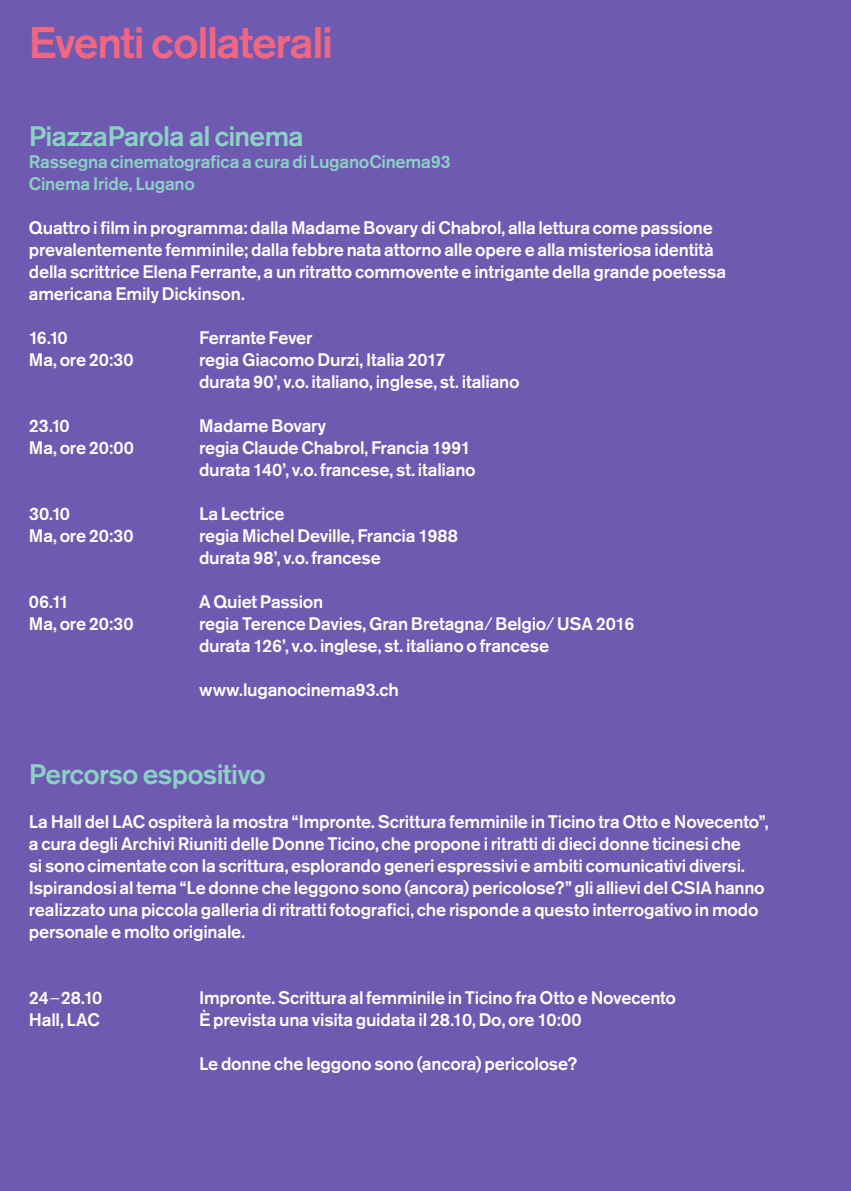
<style>
.page{position:relative;width:851px;height:1191px;background:#fff}
.page>*{position:absolute;margin:0;border:0;box-sizing:border-box;transform-origin:0 0}
.t1{font:500 44px "Akzidenz Grotesk Pro";letter-spacing:-.03em;color:#f16681}
.t2{font:500 28px "Akzidenz Grotesk Pro";letter-spacing:-.025em;color:#8cd0c6}
.t3{font:500 18px/22px "Akzidenz Grotesk Pro";letter-spacing:-.015em;color:#fff}
.t4{font:500 18px/22px "Akzidenz Grotesk Pro";letter-spacing:-.015em;color:#8cd0c6}
.s1{font-weight:300}
</style>
<div class="page">
<div style="left:0;top:0;width:850px;height:1191px;background:#6e5bb1"></div>
<h1 class="t1" style="left:29px;top:14px;width:305px">Eventi collaterali</h1>
<h2 class="t2" style="left:29px;top:118px;width:276px">PiazzaParola al cinema</h2>
<p class="t4" style="left:29px;top:150px;width:423px">Rassegna cinematografica a cura di LuganoCinema93<br>Cinema Iride, Lugano</p>
<p class="t3" style="left:29px;top:216px;width:698px">Quattro i film in programma: dalla Madame Bovary di Chabrol, alla lettura come passione prevalentemente femminile; dalla febbre nata attorno alle opere e alla misteriosa identità della scrittrice Elena Ferrante, a un ritratto commovente e intrigante della grande poetessa americana Emily Dickinson.</p>
<p class="t3" style="left:29px;top:326px;width:40px">16.10</p>
<p class="t3" style="left:199px;top:326px;width:115px">Ferrante Fever</p>
<p class="t3" style="left:29px;top:348px;width:106px">Ma, ore 20:30</p>
<p class="t3" style="left:199px;top:348px;width:322px">regia Giacomo Durzi, Italia 2017<br>durata 90’, v.o. italiano, inglese, st. italiano</p>
<p class="t3" style="left:29px;top:414px;width:42px">23.10</p>
<p class="t3" style="left:199px;top:414px;width:129px">Madame Bovary</p>
<p class="t3" style="left:29px;top:436px;width:107px">Ma, ore 20:00</p>
<p class="t3" style="left:199px;top:436px;width:278px">regia Claude Chabrol, Francia 1991 durata 140’, v.o. francese, st. italiano</p>
<p class="t3" style="left:29px;top:502px;width:43px">30.10</p>
<p class="t3" style="left:199px;top:502px;width:87px">La Lectrice</p>
<p class="t3" style="left:29px;top:524px;width:106px">Ma, ore 20:30</p>
<p class="t3" style="left:199px;top:524px;width:260px">regia Michel Deville, Francia 1988 durata 98’, v.o. francese</p>
<p class="t3" style="left:29px;top:590px;width:42px">06.11</p>
<p class="t3" style="left:199px;top:590px;width:126px">A Quiet Passion</p>
<p class="t3" style="left:29px;top:612px;width:106px">Ma, ore 20:30</p>
<p class="t3" style="left:199px;top:612px;width:437px">regia Terence Davies, Gran Bretagna<span class="s1">/</span> Belgio<span class="s1">/</span> USA 2016 durata 126’, v.o. inglese, st. italiano o francese</p>
<p class="t3" style="left:199px;top:678px;width:201px">www.luganocinema93.ch</p>
<h2 class="t2" style="left:29px;top:756px;width:238px">Percorso espositivo</h2>
<p class="t3" style="left:29px;top:810px;width:741px">La Hall del LAC ospiterà la mostra “Impronte. Scrittura femminile in Ticino tra Otto e Novecento”, a cura degli Archivi Riuniti delle Donne Ticino, che propone i ritratti di dieci donne ticinesi che<br>si sono cimentate con la scrittura, esplorando generi espressivi e ambiti comunicativi diversi.<br>Ispirandosi al tema “Le donne che leggono sono (ancora) pericolose?” gli allievi del CSIA hanno realizzato una piccola galleria di ritratti fotografici, che risponde a questo interrogativo in modo personale e molto originale.</p>
<p class="t3" style="left:29px;top:986px;width:75px">24 <span class="s1">–</span> 28.10</p>
<p class="t3" style="left:199px;top:986px;width:478px">Impronte. Scrittura al femminile in Ticino fra Otto e Novecento</p>
<p class="t3" style="left:29px;top:1008px;width:72px">Hall, LAC</p>
<p class="t3" style="left:199px;top:1008px;width:384px">È prevista una visita guidata il 28.10, Do, ore 10:00</p>
<p class="t3" style="left:199px;top:1052px;width:379px">Le donne che leggono sono (ancora) pericolose?</p>
</div>
